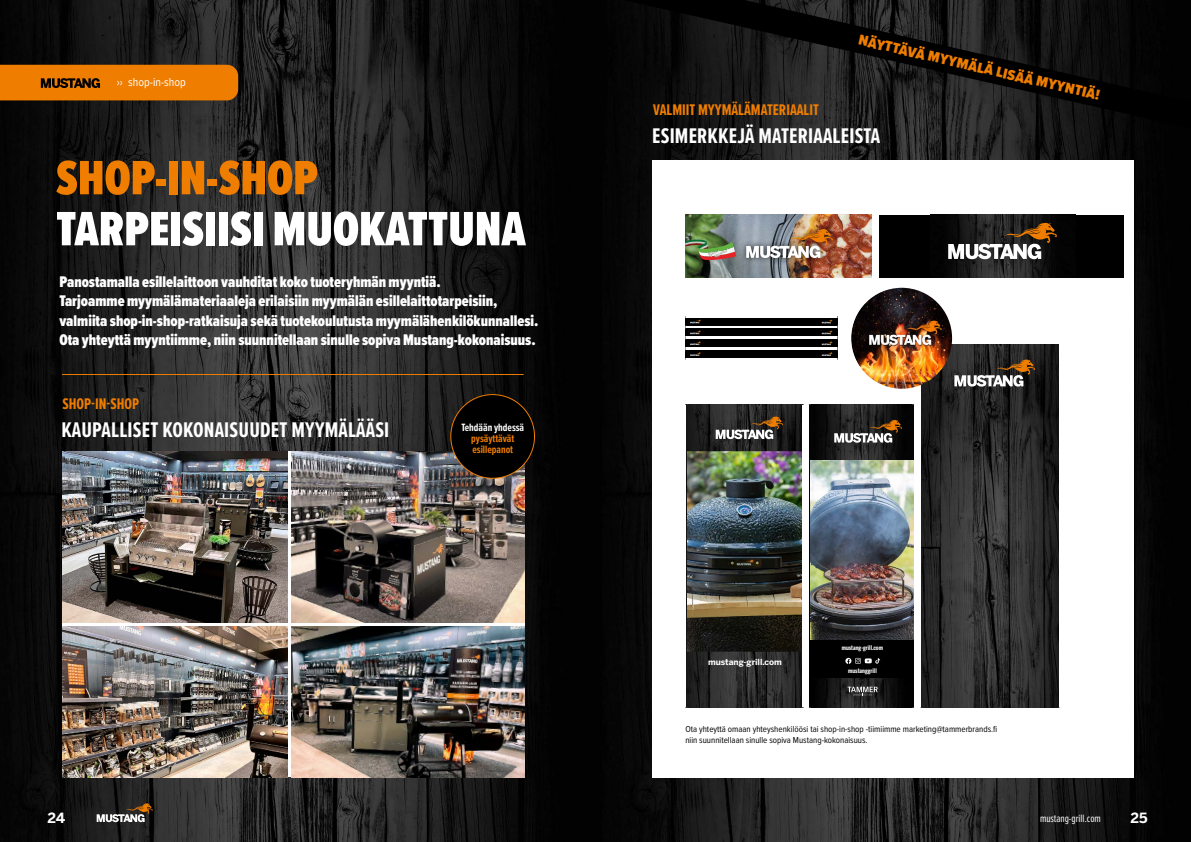
<style>
.page{position:relative;width:1191px;height:842px;background:#fff}
.page>*{position:absolute;margin:0;border:0;box-sizing:border-box;transform-origin:0 0}
.t1{font:900 50px "Proxima Nova Ex Cn";color:#fff}
.t2{font:900 50px "Proxima Nova Ex Cn";color:#ef7d00}
.t3{font:700 22px "Proxima Nova Ex Cn";letter-spacing:.01em;color:#fff}
.t4{font:900 16px/19.2px "Proxima Nova Ex Cn";color:#fff}
.t5{font:700 16px "Proxima Nova Ex Cn";color:#ef7d00}
.t6{font:900 15px "Proxima Nova Cond";color:#ef7d00}
.t7{font:700 14px "Benton Sans";color:#fff}
.t8{font:12px "Proxima Nova Cond";color:#fff}
.t9{font:700 11px/10.8px "Proxima Nova Ex Cn";color:#ef7d00}
.t10{font:11px "Proxima Nova Ex Cn";color:#fff}
.t11{font:700 11px "Proxima Nova Ex Cn";color:#fff}
.t12{font:9px/10.8px "Proxima Nova Cond";color:#000}
.t13{font:700 8.3px "Benton Sans";color:#fff}
.t14{font:700 6.3px "Benton Sans Comp";color:#fff}
</style>
<div class="page">
<img style="left:0;top:0;width:1191px;height:842px">
<svg style="left:623px;top:0;width:568px;height:128px;background:#121212"></svg>
<div style="left:0;top:65px;width:238px;height:35px;background:#ef7d00"></div>
<img style="left:292px;top:452px;width:233px;height:171px">
<img style="left:62px;top:452px;width:226px;height:171px">
<img style="left:62px;top:626px;width:226px;height:151px">
<img style="left:292px;top:626px;width:233px;height:151px">
<svg style="left:652px;top:160px;width:481px;height:618px"></svg>
<img style="left:921px;top:344px;width:137px;height:364px">
<svg style="left:954px;top:360px;width:81px;height:27px"></svg>
<img style="left:687px;top:405px;width:115px;height:303px">
<img style="left:687px;top:451px;width:115px;height:201px">
<svg style="left:715px;top:417px;width:68px;height:22px"></svg>
<img style="left:810px;top:405px;width:103px;height:303px">
<img style="left:810px;top:460px;width:103px;height:180px">
<svg style="left:847px;top:687px;width:30px;height:9px"></svg>
<div style="left:810px;top:640px;width:103px;height:38px;background:#000"></div>
<svg style="left:834px;top:420px;width:68px;height:23px;background:#61584f"></svg>
<svg style="left:845px;top:658px;width:35px;height:6px"></svg>
<img style="left:851px;top:288px;width:101px;height:101px;border-radius:50px">
<img style="left:685px;top:214px;width:187px;height:63px">
<img style="left:738px;top:221px;width:103px;height:47px">
<img style="left:746px;top:229px;width:86px;height:29px">
<svg style="left:685px;top:240px;width:51px;height:21px"></svg>
<div style="left:879px;top:215px;width:245px;height:63px;background:#000"></div>
<img style="left:952px;top:215px;width:105px;height:63px">
<svg style="left:948px;top:222px;width:108px;height:37px"></svg>
<div style="left:451px;top:395px;width:83px;height:83px;background:#000;border-radius:50%"></div>
<hr style="left:62px;top:374px;width:461px;height:1px;background:#ef7d00">
<div style="left:685px;top:318px;width:152px;height:8px;background:#000"></div>
<div style="left:685px;top:328px;width:152px;height:8px;background:#000"></div>
<div style="left:685px;top:339px;width:152px;height:8px;background:#000"></div>
<div style="left:685px;top:350px;width:152px;height:8px;background:#000"></div>
<svg style="left:685px;top:316px;width:16px;height:44px"></svg>
<svg style="left:821px;top:316px;width:18px;height:44px"></svg>
<svg style="left:97px;top:803px;width:56px;height:19px"></svg>
<p class="t8" style="left:117px;top:74px;width:71px">›› shop-in-shop</p>
<h1 class="t2" style="left:56px;top:141px;width:263px">SHOP-IN-SHOP</h1>
<h1 class="t1" style="left:56px;top:192px;width:471px">TARPEISIISI MUOKATTUNA</h1>
<p class="t4" style="left:59px;top:272px;width:481px">Panostamalla esillelaittoon vauhditat koko tuoteryhmän myyntiä.<br>Tarjoamme myymälämateriaaleja erilaisiin myymälän esillelaittotarpeisiin, valmiita shop-in-shop-ratkaisuja sekä tuotekoulutusta myymälähenkilökunnallesi.<br>Ota yhteyttä myyntiimme, niin suunnitellaan sinulle sopiva Mustang-kokonaisuus.</p>
<p class="t5" style="left:62px;top:392px;width:78px">SHOP-IN-SHOP</p>
<h2 class="t3" style="left:61px;top:414px;width:329px">KAUPALLISET KOKONAISUUDET MYYMÄLÄÄSI</h2>
<p class="t11" style="left:461px;top:419px;width:64px">Tehdään yhdessä</p>
<p class="t9" style="left:471px;top:433px;width:45px">pysäyttävät esillepanot</p>
<p class="t5" style="left:653px;top:98px;width:167px">VALMIIT MYYMÄLÄMATERIAALIT</p>
<p class="t6" style="left:861px;top:29px;width:248px;rotate:13deg">NÄYTTÄVÄ MYYMÄLÄ LISÄÄ MYYNTIÄ!</p>
<h2 class="t3" style="left:652px;top:119px;width:229px">ESIMERKKEJÄ MATERIAALEISTA</h2>
<p class="t13" style="left:708px;top:657px;width:75px">mustang-grill.com</p>
<p class="t14" style="left:841px;top:644px;width:43px">mustang-grill.com</p>
<p class="t14" style="left:848px;top:667px;width:30px">mustanggrill</p>
<p class="t12" style="left:685px;top:723px;width:313px">Ota yhteyttä omaan yhteyshenkilöösi tai shop-in-shop -tiimiimme marketing@tammerbrands.fi niin suunnitellaan sinulle sopiva Mustang-kokonaisuus.</p>
<p class="t7" style="left:47px;top:810px;width:19px">24</p>
<p class="t10" style="left:1040px;top:810px;width:62px">mustang-grill.com</p>
<p class="t7" style="left:1130px;top:810px;width:19px">25</p>
</div>
